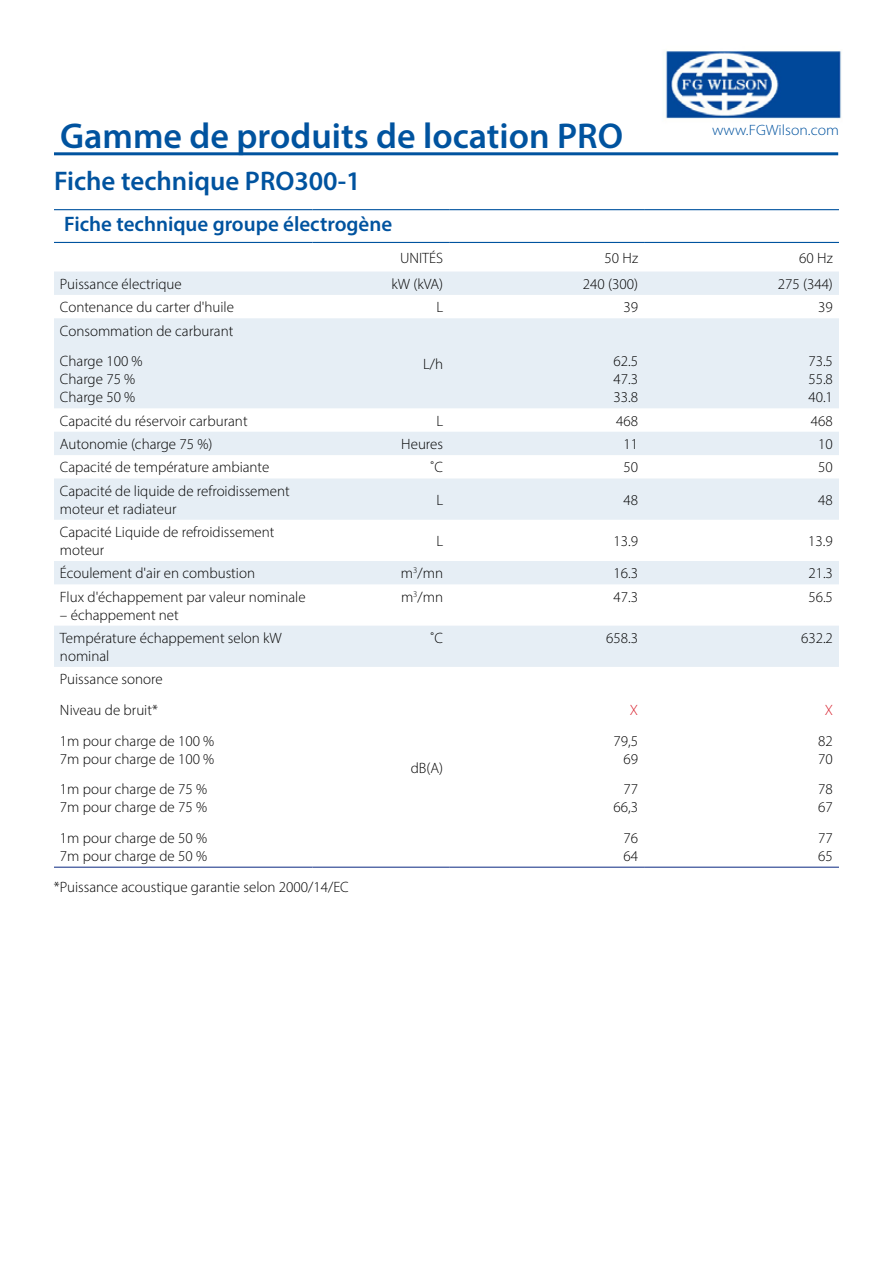
<style>
.page{position:relative;width:893px;height:1263px;background:#fff}
.page>*{position:absolute;margin:0;border:0;box-sizing:border-box;transform-origin:0 0}
.t1{font:600 36px "Myriad Pro";color:#00539f}
.t2{font:600 27px "Myriad Pro";color:#00539f}
.t3{font:600 21px "Myriad Pro";color:#00539f}
.t4{font:300 15px/18px "Myriad Pro";color:#000}
.t5{font:300 15px "Myriad Pro";color:#00539f;scale:1.05 1}
.t6{font:300 15px "Myriad Pro";color:#d8212e}
</style>
<div class="page">
<hr style="left:54px;top:152px;width:784px;height:3px;background:#00539f">
<img style="left:666px;top:51px;width:175px;height:68px">
<svg style="left:54px;top:271px;width:785px;height:396px;fill:#e6eef5"></svg>
<hr style="left:54px;top:209px;width:259px;height:1px;background:#00539f">
<hr style="left:313px;top:209px;width:136px;height:1px;background:#00539f">
<hr style="left:449px;top:209px;width:195px;height:1px;background:#00539f">
<hr style="left:644px;top:209px;width:195px;height:1px;background:#00539f">
<hr style="left:54px;top:242px;width:259px;height:1px;background:#00539f">
<hr style="left:313px;top:242px;width:136px;height:1px;background:#00539f">
<hr style="left:449px;top:242px;width:195px;height:1px;background:#00539f">
<hr style="left:644px;top:242px;width:195px;height:1px;background:#00539f">
<hr style="left:54px;top:867px;width:259px;height:1px;background:#25408f">
<hr style="left:313px;top:867px;width:136px;height:1px;background:#25408f">
<hr style="left:449px;top:867px;width:195px;height:1px;background:#25408f">
<hr style="left:644px;top:867px;width:195px;height:1px;background:#25408f">
<h1 class="t1" style="left:60px;top:113px;width:565px">Gamme de produits de location PRO</h1>
<p class="t5" style="left:712px;top:121px;width:122px">www.FGWilson.com</p>
<h2 class="t2" style="left:54px;top:164px;width:308px">Fiche technique PRO300-1</h2>
<h3 class="t3" style="left:64px;top:211px;width:329px">Fiche technique groupe électrogène</h3>
<p class="t4" style="left:400px;top:248px;width:45px">UNITÉS</p>
<p class="t4" style="left:604px;top:248px;width:35px">50 Hz</p>
<p class="t4" style="left:799px;top:248px;width:35px">60 Hz</p>
<p class="t4" style="left:60px;top:275px;width:123px">Puissance électrique</p>
<p class="t4" style="left:391px;top:275px;width:53px">kW (kVA)</p>
<p class="t4" style="left:583px;top:275px;width:57px">240 (300)</p>
<p class="t4" style="left:778px;top:275px;width:57px">275 (344)</p>
<p class="t4" style="left:60px;top:298px;width:176px">Contenance du carter d'huile</p>
<p class="t4" style="left:436px;top:298px;width:8px">L</p>
<p class="t4" style="left:623px;top:298px;width:16px">39</p>
<p class="t4" style="left:818px;top:298px;width:16px">39</p>
<p class="t4" style="left:60px;top:315px;width:175px;line-height:30.8px">Consommation de carburant<br>Charge 100 %</p>
<p class="t4" style="left:60px;top:370px;width:77px">Charge 75 %<br>Charge 50 %</p>
<p class="t4" style="left:423px;top:355px;width:22px">L/h</p>
<p class="t4" style="left:613px;top:352px;width:26px;text-align:justify">62.5<br>47.3<br>33.8</p>
<p class="t4" style="left:808px;top:352px;width:26px;text-align:justify">73.5<br>55.8<br>40.1</p>
<p class="t4" style="left:60px;top:411px;width:189px">Capacité du réservoir carburant</p>
<p class="t4" style="left:436px;top:411px;width:8px">L</p>
<p class="t4" style="left:616px;top:411px;width:23px">468</p>
<p class="t4" style="left:811px;top:411px;width:23px">468</p>
<p class="t4" style="left:60px;top:435px;width:154px">Autonomie (charge 75 %)</p>
<p class="t4" style="left:401px;top:435px;width:43px">Heures</p>
<p class="t4" style="left:623px;top:435px;width:16px">11</p>
<p class="t4" style="left:818px;top:435px;width:16px">10</p>
<p class="t4" style="left:60px;top:458px;width:211px">Capacité de température ambiante</p>
<p class="t4" style="left:430px;top:458px;width:15px">˚C</p>
<p class="t4" style="left:623px;top:458px;width:16px">50</p>
<p class="t4" style="left:818px;top:458px;width:16px">50</p>
<p class="t4" style="left:60px;top:482px;width:231px">Capacité de liquide de refroidissement moteur et radiateur</p>
<p class="t4" style="left:436px;top:491px;width:8px">L</p>
<p class="t4" style="left:623px;top:491px;width:16px">48</p>
<p class="t4" style="left:818px;top:491px;width:16px">48</p>
<p class="t4" style="left:60px;top:523px;width:216px">Capacité Liquide de refroidissement moteur</p>
<p class="t4" style="left:436px;top:532px;width:8px">L</p>
<p class="t4" style="left:613px;top:532px;width:26px">13.9</p>
<p class="t4" style="left:808px;top:532px;width:26px">13.9</p>
<p class="t4" style="left:60px;top:564px;width:197px">Écoulement d'air en combustion</p>
<p class="t4" style="left:401px;top:564px;width:44px">m<sup>3</sup>/mn</p>
<p class="t4" style="left:613px;top:564px;width:26px">16.3</p>
<p class="t4" style="left:808px;top:564px;width:26px">21.3</p>
<p class="t4" style="left:60px;top:587px;width:247px">Flux d'échappement par valeur nominale</p>
<p class="t4" style="left:60px;top:605px;width:120px">– échappement net</p>
<p class="t4" style="left:401px;top:587px;width:44px">m<sup>3</sup>/mn</p>
<p class="t4" style="left:613px;top:587px;width:26px">47.3</p>
<p class="t4" style="left:808px;top:587px;width:26px">56.5</p>
<p class="t4" style="left:60px;top:629px;width:223px">Température échappement selon kW nominal</p>
<p class="t4" style="left:430px;top:629px;width:15px">˚C</p>
<p class="t4" style="left:606px;top:629px;width:33px">658.3</p>
<p class="t4" style="left:801px;top:629px;width:33px">632.2</p>
<p class="t4" style="left:60px;top:664px;width:156px;line-height:30.8px">Puissance sonore<br>Niveau de bruit*<br>1m pour charge de 100 %</p>
<p class="t4" style="left:60px;top:743px;width:156px;line-height:30.8px">7m pour charge de 100 %<br>1m pour charge de 75 %</p>
<p class="t4" style="left:60px;top:792px;width:149px;line-height:30.8px">7m pour charge de 75 %<br>1m pour charge de 50 %</p>
<p class="t4" style="left:60px;top:847px;width:149px">7m pour charge de 50 %</p>
<p class="t6" style="left:825px;top:701px;width:10px">X</p>
<p class="t4" style="left:818px;top:731px;width:16px">82<br>70</p>
<p class="t4" style="left:818px;top:780px;width:16px">78<br>67</p>
<p class="t4" style="left:818px;top:829px;width:16px">77<br>65</p>
<p class="t6" style="left:630px;top:701px;width:10px">X</p>
<p class="t4" style="left:613px;top:731px;width:26px;text-align:right">79,5<br>69</p>
<p class="t4" style="left:613px;top:780px;width:26px;text-align:right">77<br>66,3</p>
<p class="t4" style="left:623px;top:829px;width:16px">76<br>64</p>
<p class="t4" style="left:411px;top:758px;width:34px">dB(A)</p>
<p class="t4" style="left:54px;top:878px;width:296px">*Puissance acoustique garantie selon 2000/14/EC</p>
</div>
